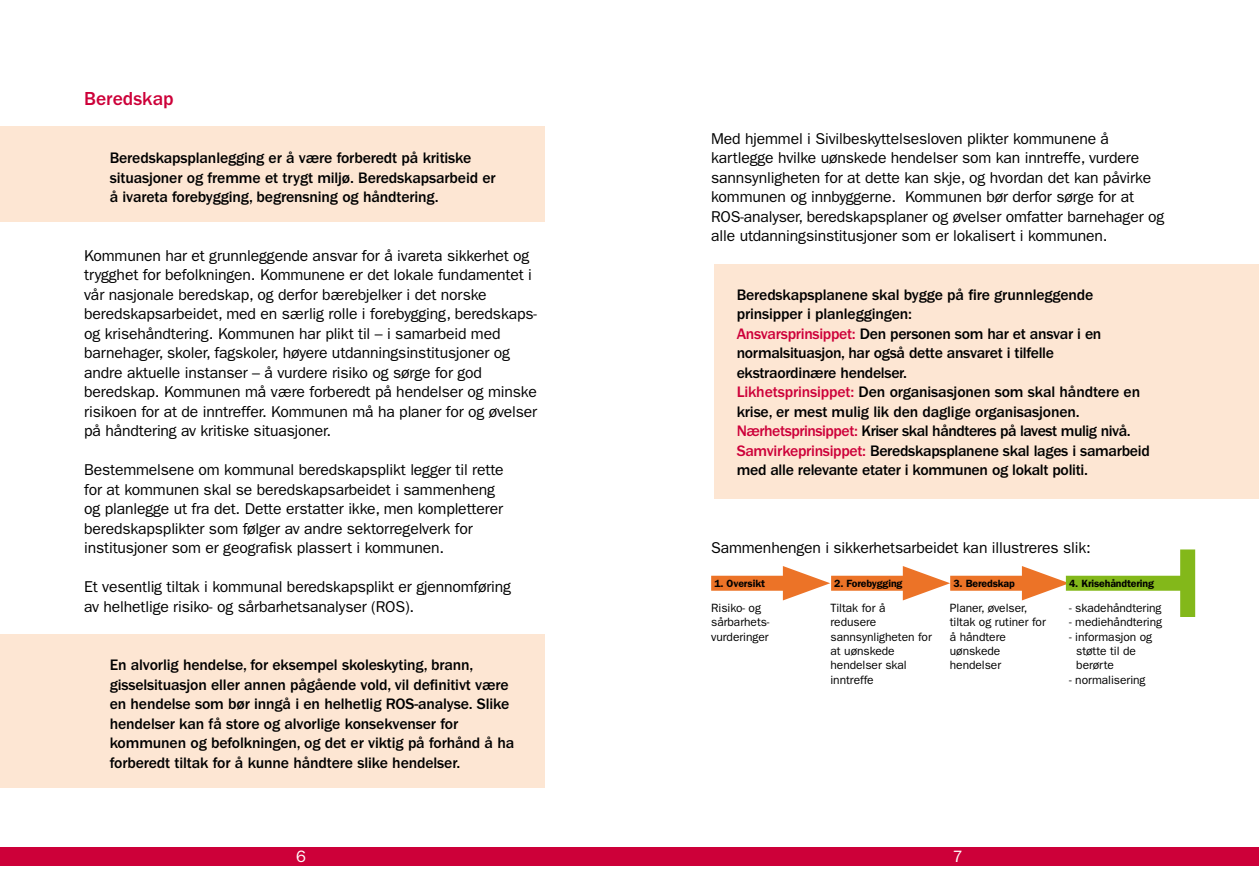
<style>
.page{position:relative;width:1259px;height:893px;background:#fff}
.page>*{position:absolute;margin:0;border:0;box-sizing:border-box;transform-origin:0 0}
.t1{font:500 19.5px "Franklin Gothic";color:#cd0039}
.t2{font:16.5px "Franklin Gothic";color:#fff}
.t3{font:15.75px/19.5px "Franklin Gothic";letter-spacing:-.01em;color:#000}
.t4{font:500 15.75px/19.5px "Franklin Gothic";letter-spacing:-.01em;color:#000}
.t5{font:12px/14.4px "Franklin Gothic";letter-spacing:-.005em;color:#000}
.t6{font:600 10.5px "Franklin Gothic";letter-spacing:-.01em;color:#000}
.s1{color:#cd0039}
</style>
<div class="page">
<div style="left:0;top:847px;width:1259px;height:18px;background:#cd0039"></div>
<div style="left:0;top:126px;width:544px;height:96px;background:#fde6d3"></div>
<div style="left:0;top:634px;width:544px;height:153px;background:#fde6d3"></div>
<div style="left:714px;top:264px;width:545px;height:235px;background:#fde6d3"></div>
<div style="left:711px;top:576px;width:91px;height:15px;background:#ec7327"></div>
<svg style="left:783px;top:566px;width:47px;height:34px"></svg>
<div style="left:831px;top:576px;width:91px;height:15px;background:#ec7327"></div>
<svg style="left:903px;top:566px;width:47px;height:34px"></svg>
<div style="left:950px;top:576px;width:91px;height:15px;background:#ec7327"></div>
<svg style="left:1022px;top:566px;width:47px;height:34px"></svg>
<div style="left:1066px;top:576px;width:121px;height:15px;background:#83b81a"></div>
<div style="left:1180px;top:549px;width:15px;height:68px;background:#83b81a"></div>
<p class="t1" style="left:84px;top:87px;width:91px">Beredskap</p>
<p class="t4" style="left:110px;top:148px;width:387px">Beredskapsplanlegging er å være forberedt på kritiske situasjoner og fremme et trygt miljø. Beredskapsarbeid er å ivareta forebygging, begrensning og håndtering.</p>
<p class="t3" style="left:84px;top:246px;width:454px">Kommunen har et grunnleggende ansvar for å ivareta sikkerhet og trygghet for befolkningen. Kommunene er det lokale fundamentet i vår nasjonale beredskap, og derfor bærebjelker i det norske beredskapsarbeidet, med en særlig rolle i forebygging, beredskaps&shy;og krisehåndtering. Kommunen har plikt til – i samarbeid med barnehager, skoler, fagskoler, høyere utdanningsinstitusjoner og andre aktuelle instanser – å vurdere risiko og sørge for god beredskap. Kommunen må være forberedt på hendelser og minske risikoen for at de inntreffer. Kommunen må ha planer for og øvelser på håndtering av kritiske situasjoner.</p>
<p class="t3" style="left:84px;top:460px;width:421px">Bestemmelsene om kommunal beredskapsplikt legger til rette for at kommunen skal se beredskapsarbeidet i sammenheng og planlegge ut fra det. Dette erstatter ikke, men kompletterer beredskapsplikter som følger av andre sektorregelverk for institusjoner som er geografisk plassert i kommunen.</p>
<p class="t3" style="left:84px;top:577px;width:428px">Et vesentlig tiltak i kommunal beredskapsplikt er gjennomføring av helhetlige risiko- og sårbarhetsanalyser (ROS).</p>
<p class="t4" style="left:110px;top:655px;width:406px">En alvorlig hendelse, for eksempel skoleskyting, brann, gisselsituasjon eller annen pågående vold, vil definitivt være en hendelse som bør inngå i en helhetlig ROS-analyse. Slike hendelser kan få store og alvorlige konsekvenser for kommunen og befolkningen, og det er viktig på forhånd å ha forberedt tiltak for å kunne håndtere slike hendelser.</p>
<p class="t3" style="left:711px;top:129px;width:455px">Med hjemmel i Sivilbeskyttelsesloven plikter kommunene å kartlegge hvilke uønskede hendelser som kan inntreffe, vurdere sannsynligheten for at dette kan skje, og hvordan det kan påvirke kommunen og innbyggerne. Kommunen bør derfor sørge for at ROS-analyser, beredskapsplaner og øvelser omfatter barnehager og alle utdanningsinstitusjoner som er lokalisert i kommunen.</p>
<p class="t4" style="left:736px;top:285px;width:414px">Beredskapsplanene skal bygge på fire grunnleggende prinsipper i planleggingen:<br><span class="s1">Ansvarsprinsippet:</span> Den personen som har et ansvar i en normalsituasjon, har også dette ansvaret i tilfelle ekstraordinære hendelser.<br><span class="s1">Likhetsprinsippet:</span> Den organisasjonen som skal håndtere en krise, er mest mulig lik den daglige organisasjonen.<br><span class="s1">Nærhetsprinsippet:</span> Kriser skal håndteres på lavest mulig nivå.<br><span class="s1">Samvirkeprinsippet:</span> Beredskapsplanene skal lages i samarbeid med alle relevante etater i kommunen og lokalt politi.</p>
<p class="t3" style="left:711px;top:538px;width:381px">Sammenhengen i sikkerhetsarbeidet kan illustreres slik:</p>
<p class="t6" style="left:714px;top:577px;width:52px">1. Oversikt</p>
<p class="t6" style="left:834px;top:577px;width:70px">2. Forebygging</p>
<p class="t6" style="left:953px;top:577px;width:63px">3. Beredskap</p>
<p class="t6" style="left:1069px;top:577px;width:86px">4. Krisehåndtering</p>
<p class="t5" style="left:711px;top:601px;width:60px">Risiko- og sårbarhets&shy;vurderinger</p>
<p class="t5" style="left:830px;top:601px;width:103px">Tiltak for å redusere sannsynligheten for at uønskede hendelser skal inntreffe</p>
<p class="t5" style="left:950px;top:601px;width:97px">Planer, øvelser, tiltak og rutiner for å håndtere uønskede hendelser</p>
<p class="t5" style="left:1069px;top:601px;width:94px">- skadehåndtering</p>
<p class="t5" style="left:1069px;top:615px;width:94px">- mediehåndtering</p>
<p class="t5" style="left:1076px;top:629px;width:77px;text-indent:-7px">- informasjon og støtte til de berørte</p>
<p class="t5" style="left:1069px;top:673px;width:78px">- normalisering</p>
<p class="t2" style="left:296px;top:847px;width:11px">6</p>
<p class="t2" style="left:953px;top:847px;width:11px">7</p>
</div>
